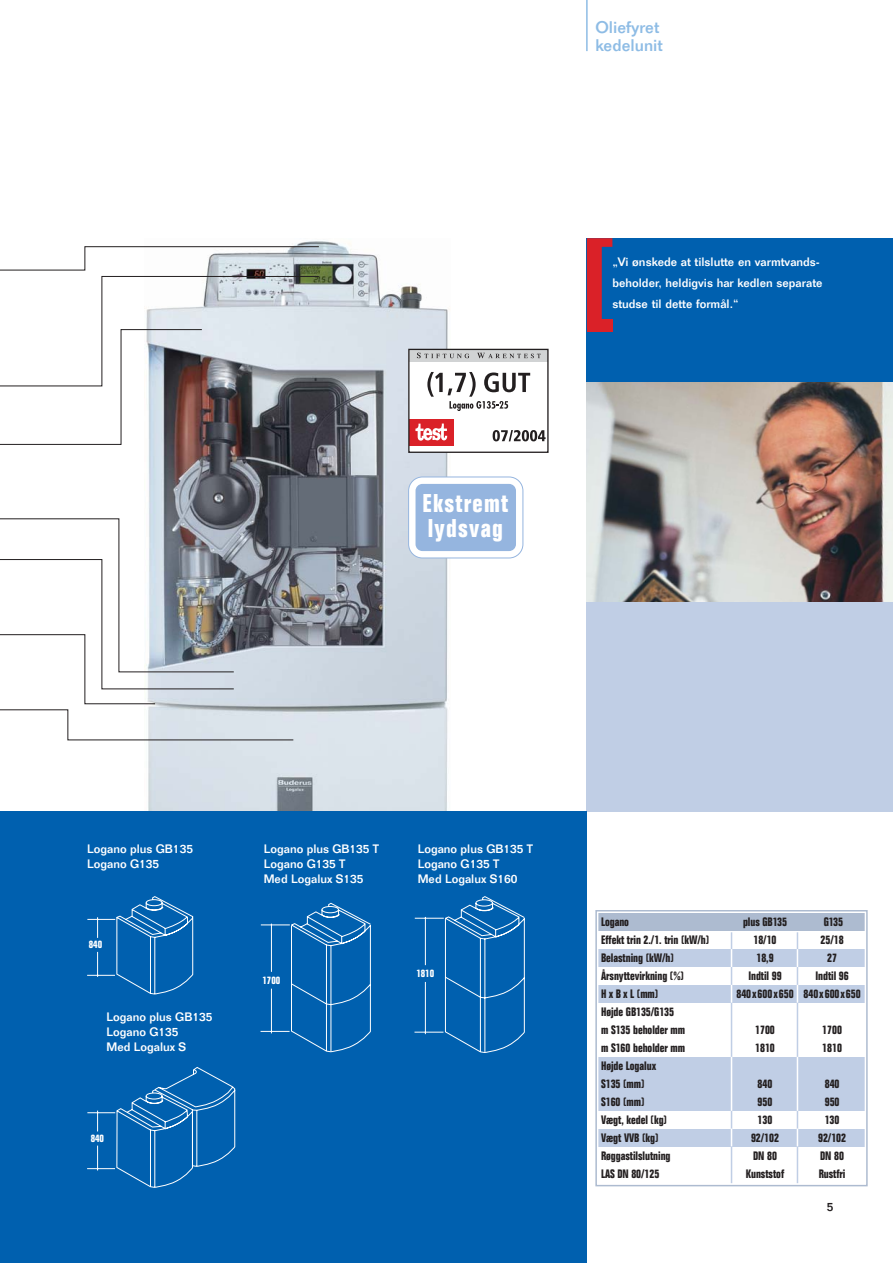
<style>
.page{position:relative;width:893px;height:1263px;background:#fff}
.page>*{position:absolute;margin:0;border:0;box-sizing:border-box;transform-origin:0 0}
.t1{font:700 condensed 25.2px/25.2px "Folio";letter-spacing:.05em;color:#fff}
.t2{font:500 16.5px/18px "Folio";color:#8ebce5}
.t3{font:700 condensed 12px/18px "Folio";letter-spacing:-.005em;color:#231f20}
.t4{font:500 12px/15px "Folio";color:#fff}
.t5{font:500 12px "Folio";color:#231f20}
.t6{font:700 condensed 10.5px "Folio";color:#fff}
</style>
<div class="page">
<img style="left:145px;top:241px;width:306px;height:571px">
<hr style="left:586px;top:0;width:1px;height:51px;background:#8ebce5">
<div style="left:587px;top:602px;width:305px;height:210px;background:#c0cee5"></div>
<div style="left:587px;top:238px;width:305px;height:145px;background:#0060af"></div>
<img style="left:587px;top:383px;width:305px;height:219px">
<svg style="left:587px;top:238px;width:25px;height:81px"></svg>
<div style="left:587px;top:319px;width:25px;height:13px;background:#da2128"></div>
<svg style="left:0;top:246px;width:319px;height:494px"></svg>
<div style="left:0;top:812px;width:587px;height:451px;background:#0060af"></div>
<svg style="left:414px;top:896px;width:111px;height:157px"></svg>
<svg style="left:260px;top:902px;width:111px;height:151px"></svg>
<svg style="left:87px;top:896px;width:107px;height:99px"></svg>
<svg style="left:87px;top:1067px;width:149px;height:121px"></svg>
<div style="left:598px;top:913px;width:266px;height:18px;background:#adbbd0"></div>
<div style="left:598px;top:949px;width:266px;height:18px;background:#c0cee5"></div>
<div style="left:598px;top:985px;width:266px;height:18px;background:#c0cee5"></div>
<div style="left:598px;top:1057px;width:266px;height:18px;background:#c0cee5"></div>
<div style="left:598px;top:1075px;width:266px;height:18px;background:#c0cee5"></div>
<div style="left:598px;top:1093px;width:266px;height:18px;background:#c0cee5"></div>
<div style="left:598px;top:1129px;width:266px;height:18px;background:#c0cee5"></div>
<div style="left:595px;top:910px;width:272px;height:276px;border:2px solid #adbbd0"></div>
<hr style="left:730px;top:932px;width:2px;height:251px;background:#c0cee5">
<svg style="left:730px;top:949px;width:2px;height:18px"></svg>
<svg style="left:730px;top:985px;width:2px;height:18px"></svg>
<hr style="left:730px;top:1057px;width:2px;height:54px;background:#fff">
<svg style="left:730px;top:1129px;width:2px;height:17px"></svg>
<hr style="left:796px;top:932px;width:2px;height:251px;background:#c0cee5">
<div style="left:409px;top:349px;width:139px;height:103px;background:#fff"></div>
<div style="left:409px;top:350px;width:139px;height:12px;background:#d1d3d4"></div>
<div style="left:409px;top:419px;width:44px;height:26px;background:#da2128"></div>
<svg style="left:417px;top:353px;width:52px;height:5px"></svg>
<svg style="left:477px;top:353px;width:64px;height:5px"></svg>
<svg style="left:415px;top:424px;width:32px;height:17px"></svg>
<svg style="left:427px;top:372px;width:103px;height:39px"></svg>
<svg style="left:492px;top:430px;width:53px;height:11px"></svg>
<div style="left:408px;top:349px;width:140px;height:104px;border:1px solid #231f20"></div>
<div style="left:408px;top:477px;width:115px;height:81px;background:#fff;border-radius:14px"></div>
<div style="left:408px;top:477px;width:115px;height:81px;border:1px solid #95b5df;border-radius:14px"></div>
<div style="left:415px;top:484px;width:101px;height:67px;background:#95b5df;border-radius:7px"></div>
<svg style="left:796px;top:949px;width:2px;height:18px"></svg>
<svg style="left:796px;top:985px;width:2px;height:18px"></svg>
<hr style="left:796px;top:1057px;width:2px;height:54px;background:#fff">
<svg style="left:796px;top:1129px;width:2px;height:17px"></svg>
<h1 class="t1" style="left:422px;top:493px;width:87px">Ekstremt lydsvag</h1>
<h2 class="t2" style="left:595px;top:20px;width:69px">Oliefyret kedelunit</h2>
<p class="t4" style="left:612px;top:252px;width:212px;line-height:21px">„Vi ønskede at tilslutte en varmtvands&shy;beholder, heldigvis har kedlen separate studse til dette formål.“</p>
<p class="t4" style="left:87px;top:842px;width:107px">Logano plus GB135<br>Logano G135</p>
<p class="t6" style="left:89px;top:941px;width:15px">840</p>
<p class="t4" style="left:106px;top:1010px;width:107px">Logano plus GB135<br>Logano G135<br>Med Logalux S</p>
<p class="t6" style="left:91px;top:1134px;width:15px">840</p>
<p class="t4" style="left:264px;top:842px;width:117px">Logano plus GB135 T<br>Logano G135 T<br>Med Logalux S135</p>
<p class="t6" style="left:262px;top:976px;width:19px">1700</p>
<p class="t4" style="left:417px;top:842px;width:117px">Logano plus GB135 T<br>Logano G135 T<br>Med Logalux S160</p>
<p class="t6" style="left:416px;top:970px;width:19px">1810</p>
<p class="t3" style="left:601px;top:914px;width:29px">Logano</p>
<p class="t3" style="left:743px;top:914px;width:46px">plus GB135</p>
<p class="t3" style="left:823px;top:914px;width:21px">G135</p>
<p class="t3" style="left:601px;top:932px;width:110px">Effekt trin 2./1. trin (kW/h)</p>
<p class="t3" style="left:753px;top:932px;width:25px">18/10</p>
<p class="t3" style="left:820px;top:932px;width:25px">25/18</p>
<p class="t3" style="left:601px;top:950px;width:74px">Belastning (kW/h)</p>
<p class="t3" style="left:756px;top:950px;width:19px">18,9</p>
<p class="t3" style="left:827px;top:950px;width:11px">27</p>
<p class="t3" style="left:601px;top:968px;width:84px">Årsnyttevirkning (%)</p>
<p class="t3" style="left:748px;top:968px;width:35px">Indtil 99</p>
<p class="t3" style="left:815px;top:968px;width:35px">Indtil 96</p>
<p class="t3" style="left:601px;top:986px;width:59px">HxBxL (mm)</p>
<p class="t3" style="left:736px;top:986px;width:126px">840x600x650 840x600x650</p>
<p class="t3" style="left:601px;top:1004px;width:86px">Højde GB135/G135<br>m S135 beholder mm</p>
<p class="t3" style="left:755px;top:1022px;width:21px">1700</p>
<p class="t3" style="left:822px;top:1022px;width:21px">1700</p>
<p class="t3" style="left:601px;top:1040px;width:86px">m S160 beholder mm</p>
<p class="t3" style="left:755px;top:1040px;width:21px">1810</p>
<p class="t3" style="left:822px;top:1040px;width:21px">1810</p>
<p class="t3" style="left:601px;top:1058px;width:57px">Højde Logalux<br>S135 (mm)</p>
<p class="t3" style="left:757px;top:1076px;width:16px">840</p>
<p class="t3" style="left:824px;top:1076px;width:16px">840</p>
<p class="t3" style="left:601px;top:1094px;width:45px">S160 (mm)</p>
<p class="t3" style="left:757px;top:1094px;width:16px">950</p>
<p class="t3" style="left:824px;top:1094px;width:16px">950</p>
<p class="t3" style="left:601px;top:1112px;width:67px">Vægt, kedel (kg)</p>
<p class="t3" style="left:757px;top:1112px;width:16px">130</p>
<p class="t3" style="left:824px;top:1112px;width:16px">130</p>
<p class="t3" style="left:601px;top:1130px;width:59px">Vægt VVB (kg)</p>
<p class="t3" style="left:751px;top:1130px;width:29px">92/102</p>
<p class="t3" style="left:818px;top:1130px;width:29px">92/102</p>
<p class="t3" style="left:601px;top:1148px;width:71px">Røggastilslutning</p>
<p class="t3" style="left:753px;top:1148px;width:25px">DN 80</p>
<p class="t3" style="left:820px;top:1148px;width:25px">DN 80</p>
<p class="t3" style="left:601px;top:1166px;width:60px">LAS DN 80/125</p>
<p class="t3" style="left:745px;top:1166px;width:40px">Kunststof</p>
<p class="t3" style="left:818px;top:1166px;width:28px">Rustfri</p>
<p class="t5" style="left:827px;top:1202px;width:8px">5</p>
</div>
